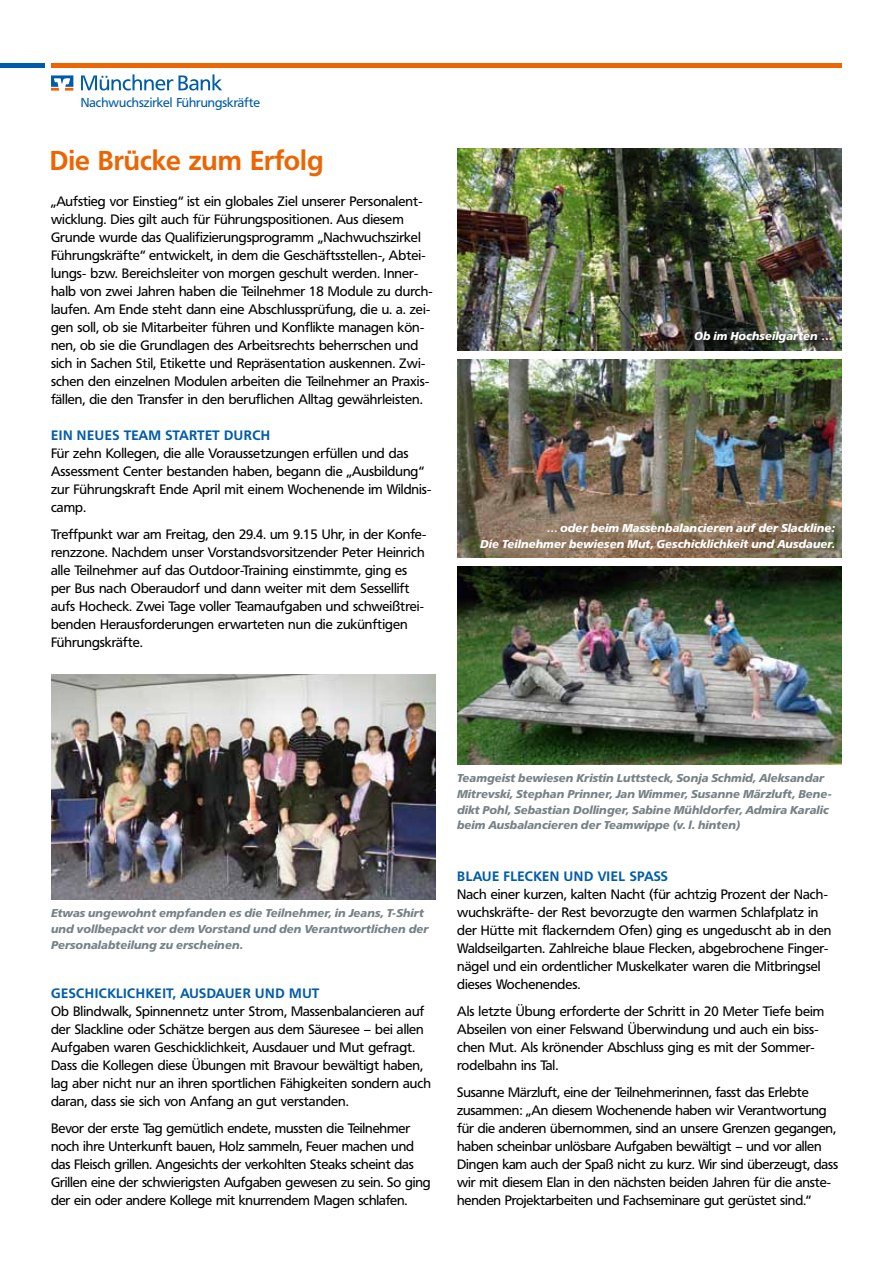
<style>
.page{position:relative;width:893px;height:1263px;background:#fff}
.page>*{position:absolute;margin:0;border:0;box-sizing:border-box;transform-origin:0 0}
.t1{font:700 27px "Frutiger VR";color:#ec6502}
.t2{font:13.5px/18px "Frutiger VR";color:#000}
.t3{font:700 13.5px "Frutiger VR";letter-spacing:.03em;color:#005ca9}
.t4{font:700 13.5px "Frutiger VR";letter-spacing:.05em;color:#005ca9}
.t5{font:12.75px "Frutiger VR";color:#005ca9}
.t6{font:italic 900 11.25px/15.8px "Frutiger VR";color:#778186}
.t7{font:italic 900 11.25px/15.8px "Frutiger VR";color:#fff;text-align:right}
</style>
<div class="page">
<hr style="left:51px;top:64px;width:791px;height:4px;background:#ec6502">
<hr style="left:0;top:64px;width:45px;height:4px;background:#005ca9">
<hr style="left:51px;top:88px;width:22px;height:3px;background:#ec6502">
<div style="left:51px;top:75px;width:22px;height:12px;background:#005ca9"></div>
<svg style="left:54px;top:79px;width:16px;height:12px"></svg>
<svg style="left:81px;top:74px;width:141px;height:17px"></svg>
<img style="left:51px;top:674px;width:385px;height:225px">
<img style="left:457px;top:566px;width:385px;height:198px">
<img style="left:457px;top:359px;width:385px;height:198px">
<img style="left:457px;top:149px;width:385px;height:201px">
<div style="left:694px;top:331px;width:146px;height:20px;background:#000;opacity:.75"></div>
<p class="t5" style="left:81px;top:95px;width:181px">Nachwuchszirkel Führungskräfte</p>
<h1 class="t1" style="left:50px;top:144px;width:275px">DIE BRÜCKE ZUM ERFOLG</h1>
<p class="t2" style="left:51px;top:193px;width:383px">„Aufstieg vor Einstieg“ ist ein globales Ziel unserer Personalent&shy;wicklung. Dies gilt auch für Führungspositionen. Aus diesem Grunde wurde das Qualifizierungsprogramm „Nachwuchszirkel Führungskräfte“ entwickelt, in dem die Geschäftsstellen-, Abtei&shy;lungs- bzw. Bereichsleiter von morgen geschult werden. Inner&shy;halb von zwei Jahren haben die Teilnehmer 18 Module zu durch&shy;laufen. Am Ende steht dann eine Abschlussprüfung, die u. a. zei&shy;gen soll, ob sie Mitarbeiter führen und Konflikte managen kön&shy;nen, ob sie die Grundlagen des Arbeitsrechts beherrschen und sich in Sachen Stil, Etikette und Repräsentation auskennen. Zwi&shy;schen den einzelnen Modulen arbeiten die Teilnehmer an Praxis&shy;fällen, die den Transfer in den beruflichen Alltag gewährleisten.</p>
<p class="t4" style="left:51px;top:427px;width:221px">EIN NEUES TEAM STARTET DURCH</p>
<p class="t2" style="left:51px;top:445px;width:382px">Für zehn Kollegen, die alle Voraussetzungen erfüllen und das Assessment Center bestanden haben, begann die „Ausbildung“ zur Führungskraft Ende April mit einem Wochenende im Wildnis&shy;camp.</p>
<p class="t2" style="left:51px;top:526px;width:377px">Treffpunkt war am Freitag, den 29.4. um 9.15 Uhr, in der Konfe&shy;renzzone. Nachdem unser Vorstandsvorsitzender Peter Heinrich alle Teilnehmer auf das Outdoor-Training einstimmte, ging es per Bus nach Oberaudorf und dann weiter mit dem Sessellift aufs Hocheck. Zwei Tage voller Teamaufgaben und schweißtrei&shy;benden Herausforderungen erwarteten nun die zukünftigen Führungskräfte.</p>
<p class="t7" style="left:694px;top:328px;width:139px">Ob im Hochseilgarten …</p>
<p class="t7" style="left:480px;top:520px;width:356px">… oder beim Massenbalancieren auf der Slackline:<br>Die Teilnehmer bewiesen Mut, Geschicklichkeit und Ausdauer.</p>
<p class="t6" style="left:51px;top:905px;width:379px">Etwas ungewohnt empfanden es die Teilnehmer, in Jeans, T-Shirt und vollbepackt vor dem Vorstand und den Verantwortlichen der<br>Personalabteilung zu erscheinen.</p>
<p class="t3" style="left:51px;top:985px;width:158px">GESCHICKLICHKEIT, AUSDA</p>
<p class="t3" style="left:225px;top:985px;width:93px">UER UND MUT</p>
<p class="t2" style="left:51px;top:1003px;width:381px">Ob Blindwalk, Spinnennetz unter Strom, Massenbalancieren auf der Slackline oder Schätze bergen aus dem Säuresee – bei allen Aufgaben waren Geschicklichkeit, Ausdauer und Mut gefragt.<br>Dass die Kollegen diese Übungen mit Bravour bewältigt haben, lag aber nicht nur an ihren sportlichen Fähigkeiten sondern auch daran, dass sie sich von Anfang an gut verstanden.</p>
<p class="t2" style="left:51px;top:1120px;width:381px">Bevor der erste Tag gemütlich endete, mussten die Teilnehmer noch ihre Unterkunft bauen, Holz sammeln, Feuer machen und das Fleisch grillen. Angesichts der verkohlten Steaks scheint das Grillen eine der schwierigsten Aufgaben gewesen zu sein. So ging der ein oder andere Kollege mit knurrendem Magen schlafen.</p>
<p class="t6" style="left:457px;top:770px;width:376px">Teamgeist bewiesen Kristin Luttsteck, Sonja Schmid, Aleksandar Mitrevski, Stephan Prinner, Jan Wimmer, Susanne Märzluft, Bene&shy;dikt Pohl, Sebastian Dollinger, Sabine Mühldorfer, Admira Karalic beim Ausbalancieren der Teamwippe (v. l. hinten)</p>
<p class="t3" style="left:457px;top:868px;width:212px">BLAUE FLECKEN UND VIEL SPASS</p>
<p class="t2" style="left:457px;top:886px;width:376px">Nach einer kurzen, kalten Nacht (für achtzig Prozent der Nach&shy;wuchskräfte- der Rest bevorzugte den warmen Schlafplatz in der Hütte mit flackerndem Ofen) ging es ungeduscht ab in den Waldseilgarten. Zahlreiche blaue Flecken, abgebrochene Finger&shy;nägel und ein ordentlicher Muskelkater waren die Mitbringsel dieses Wochenendes.</p>
<p class="t2" style="left:457px;top:1002px;width:369px">Als letzte Übung erforderte der Schritt in 20 Meter Tiefe beim Abseilen von einer Felswand Überwindung und auch ein biss&shy;chen Mut. Als krönender Abschluss ging es mit der Sommer&shy;rodelbahn ins Tal.</p>
<p class="t2" style="left:457px;top:1083px;width:382px">Susanne Märzluft, eine der Teilnehmerinnen, fasst das Erlebte zusammen: „An diesem Wochenende haben wir Verantwortung für die anderen übernommen, sind an unsere Grenzen gegangen, haben scheinbar unlösbare Aufgaben bewältigt – und vor allen Dingen kam auch der Spaß nicht zu kurz. Wir sind überzeugt, dass wir mit diesem Elan in den nächsten beiden Jahren für die anste&shy;henden Projektarbeiten und Fachseminare gut gerüstet sind.“</p>
</div>
